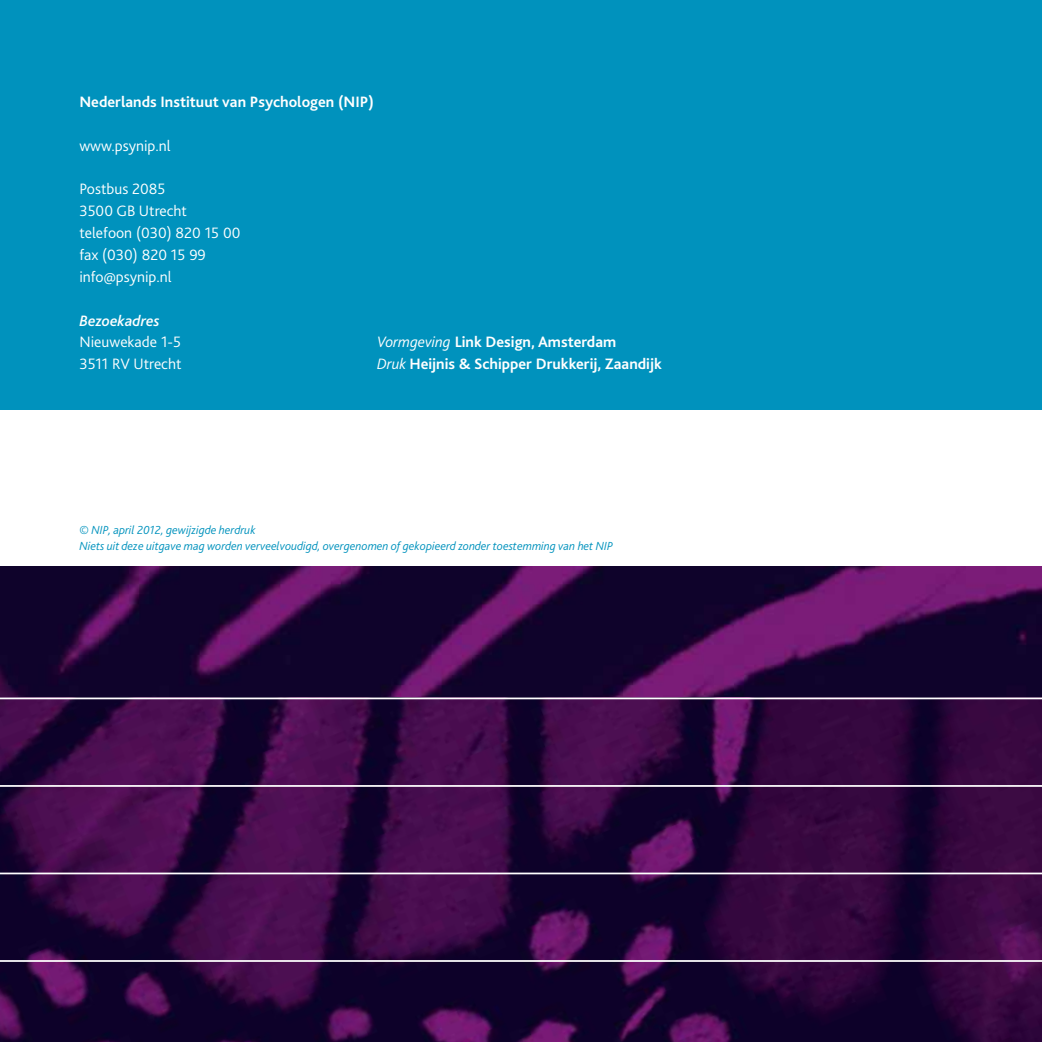
<style>
.page{position:relative;width:1042px;height:1042px;background:#fff}
.page>*{position:absolute;margin:0;border:0;box-sizing:border-box;transform-origin:0 0}
.t1{font:300 15.75px/21.9px "Bliss 2";color:#fff}
.t2{font:700 15.75px/21.9px "Bliss 2";color:#fff}
.t3{font:italic 500 15.75px "Bliss 2";color:#fff}
.t4{font:italic 300 12.25px/15.8px "Bliss 2";color:#0092bd}
.s1{font-weight:300;font-style:italic}
</style>
<div class="page">
<img style="left:0;top:566px;width:1042px;height:476px">
<div style="left:0;top:0;width:1042px;height:409px;background:#0092bd"></div>
<hr style="left:0;top:785px;width:1042px;height:2px;background:#fff">
<hr style="left:0;top:872px;width:1042px;height:2px;background:#fff">
<hr style="left:0;top:960px;width:1042px;height:2px;background:#fff">
<hr style="left:0;top:697px;width:1042px;height:2px;background:#fff">
<p class="t2" style="left:79px;top:90px;width:296px">Nederlands Instituut van Psychologen (NIP)</p>
<p class="t1" style="left:79px;top:134px;width:93px">www.psynip.nl</p>
<p class="t1" style="left:79px;top:178px;width:163px">Postbus 2085<br>3500 GB Utrecht telefoon (030) 820 15 00 fax (030) 820 15 99 info@psynip.nl</p>
<p class="t3" style="left:79px;top:311px;width:82px">Bezoekadres</p>
<p class="t1" style="left:79px;top:331px;width:104px">Nieuwekade 1-5<br>3511 RV Utrecht</p>
<p class="t2" style="left:377px;top:331px;width:286px"><span class="s1">Vormgeving</span> Link Design, Amsterdam<br><span class="s1">Druk</span> Heijnis &amp; Schipper Drukkerij, Zaandijk</p>
<p class="t4" style="left:79px;top:521px;width:535px">© NIP, april 2012, gewijzigde herdruk<br>Niets uit deze uitgave mag worden verveelvoudigd, overgenomen of gekopieerd zonder toestemming van het NIP</p>
</div>
